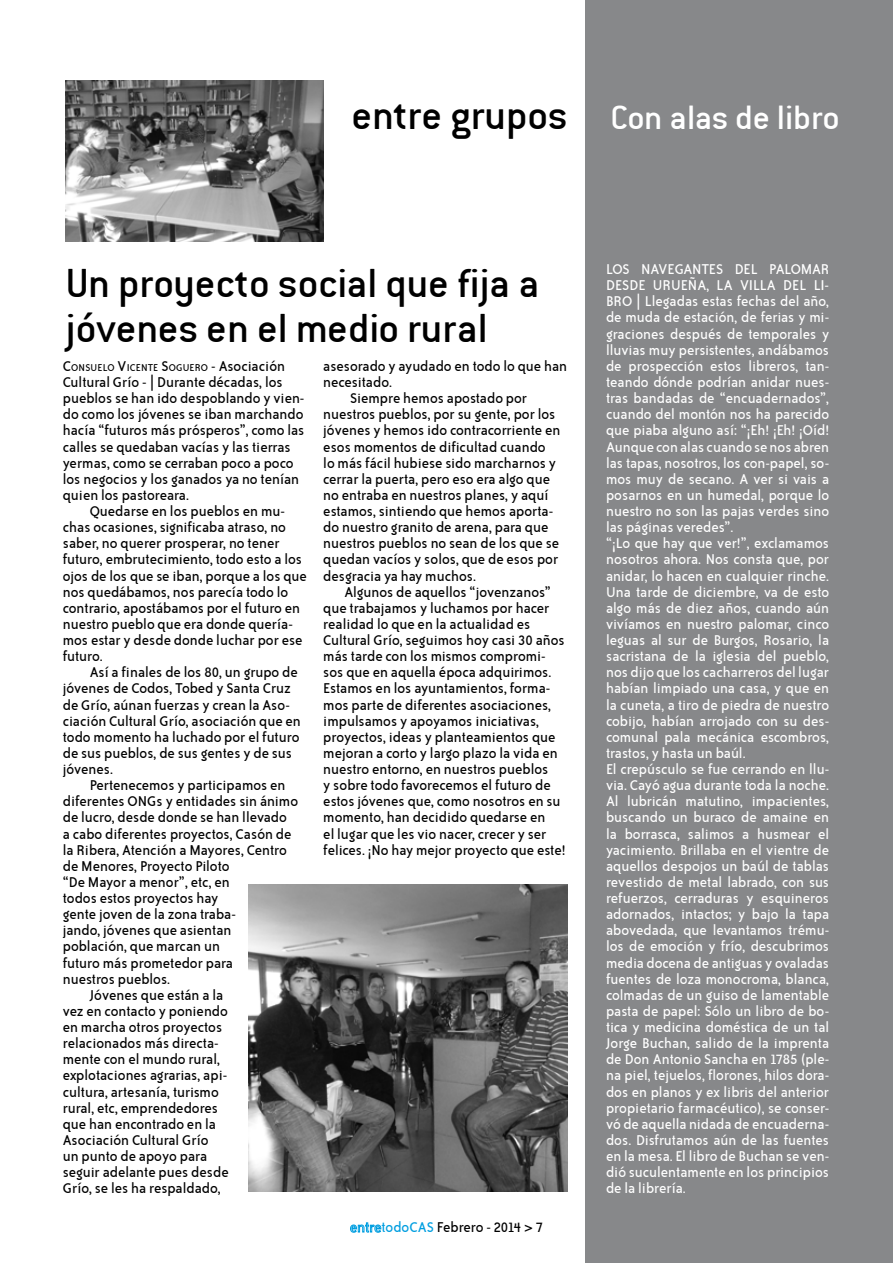
<style>
.page{position:relative;width:893px;height:1263px;background:#fff}
.page>*{position:absolute;margin:0;border:0;box-sizing:border-box;transform-origin:0 0}
.t1{font:45px/45px "Conduit ITC";color:#000}
.t2{font:37.5px "Conduit ITC";color:#fff}
.t3{font:16.2px/16.2px "Bailey Sans ITCTT Book";color:#000}
.t4{font:16.2px/16.2px "Bailey Sans ITCTT Book";color:#fff}
.t5{font:11.25px "Bailey Sans ITCTT Book";color:#000}
.s1{font-style:inherit}
.s2{font-size:11.25px}
.s3{font-size:16.2px}
.s4{color:#009ee0}
</style>
<div class="page">
<div style="left:586px;top:0;width:307px;height:1263px;background:#87888a"></div>
<svg style="left:350px;top:1222px;width:31px;height:10px"></svg>
<img style="left:66px;top:81px;width:257px;height:161px">
<img style="left:249px;top:885px;width:319px;height:306px">
<h1 class="t1" style="left:351px;top:92px;width:218px">entre grupos</h1>
<h2 class="t2" style="left:610px;top:96px;width:231px">Con alas de libro</h2>
<h1 class="t1" style="left:66px;top:261px;width:475px">Un proyecto social que fija a jóvenes en el medio rural</h1>
<p class="t3" style="left:63px;top:358px;width:243px;text-indent:99px"><span class="s1">S</span><span class="s2">OG UERO</span> - Asociación Cultural Grío - | Durante décadas, los pueblos se han ido despoblando y vien&shy;do como los jóvenes se iban marchando hacía “futuros más prósperos”, como las calles se quedaban vacías y las tierras yermas, como se cerraban poco a poco los negocios y los ganados ya no tenían quien los pastoreara.</p>
<p class="t3" style="left:63px;top:503px;width:246px;text-indent:27px">Quedarse en los pueblos en mu&shy;chas ocasiones, significaba atraso, no saber, no querer prosperar, no tener futuro, embrutecimiento, todo esto a los ojos de los que se iban, porque a los que nos quedábamos, nos parecía todo lo contrario, apostábamos por el futuro en nuestro pueblo que era donde quería&shy;mos estar y desde donde luchar por ese futuro.</p>
<p class="t3" style="left:63px;top:665px;width:240px;text-indent:27px">Así a finales de los 80, un grupo de jóvenes de Codos, Tobed y Santa Cruz de Grío, aúnan fuerzas y crean la Aso&shy;ciación Cultural Grío, asociación que en todo momento ha luchado por el futuro de sus pueblos, de sus gentes y de sus jóvenes.</p>
<p class="t3" style="left:90px;top:777px;width:197px">Pertenecemos y participamos en</p>
<p class="t3" style="left:63px;top:794px;width:237px">diferentes ONGs y entidades sin ánimo</p>
<p class="t3" style="left:63px;top:810px;width:226px">de lucro, desde donde se han llevado</p>
<p class="t3" style="left:63px;top:826px;width:230px">a cabo diferentes proyectos, Casón de</p>
<p class="t3" style="left:63px;top:842px;width:226px">la Ribera, Atención a Mayores, Centro</p>
<p class="t3" style="left:63px;top:858px;width:168px">de Menores, Proyecto Piloto</p>
<p class="t3" style="left:63px;top:874px;width:169px">“De Mayor a menor”, etc, en</p>
<p class="t3" style="left:63px;top:890px;width:157px">todos estos proyectos hay</p>
<p class="t3" style="left:63px;top:906px;width:175px">gente joven de la zona traba-</p>
<p class="t3" style="left:63px;top:923px;width:170px">jando, jóvenes que asientan</p>
<p class="t3" style="left:63px;top:939px;width:159px">población, que marcan un</p>
<p class="t3" style="left:63px;top:955px;width:172px">futuro más prometedor para</p>
<p class="t3" style="left:63px;top:971px;width:109px">nuestros pueblos.</p>
<p class="t3" style="left:90px;top:987px;width:135px">Jóvenes que están a la</p>
<p class="t3" style="left:63px;top:1003px;width:167px">vez en contacto y poniendo</p>
<p class="t3" style="left:63px;top:1019px;width:161px">en marcha otros proyectos</p>
<p class="t3" style="left:63px;top:1035px;width:157px">relacionados más directa-</p>
<p class="t3" style="left:63px;top:1052px;width:159px">mente con el mundo rural,</p>
<p class="t3" style="left:63px;top:1068px;width:166px">explotaciones agrarias, api-</p>
<p class="t3" style="left:63px;top:1084px;width:157px">cultura, artesanía, turismo</p>
<p class="t3" style="left:63px;top:1100px;width:157px">rural, etc, emprendedores</p>
<p class="t3" style="left:63px;top:1116px;width:155px">que han encontrado en la</p>
<p class="t3" style="left:63px;top:1132px;width:147px">Asociación Cultural Grío</p>
<p class="t3" style="left:63px;top:1148px;width:146px">un punto de apoyo para</p>
<p class="t3" style="left:63px;top:1164px;width:167px">seguir adelante pues desde</p>
<p class="t3" style="left:63px;top:1181px;width:160px">Grío, se les ha respaldado,</p>
<p class="t5" style="left:63px;top:362px;width:74px"><span class="s3">C</span>ONSUELO <span class="s3">V</span>ICENTE</p>
<p class="t3" style="left:323px;top:358px;width:245px">asesorado y ayudado en todo lo que han</p>
<p class="t3" style="left:323px;top:374px;width:70px">necesitado.</p>
<p class="t3" style="left:350px;top:390px;width:178px">Siempre hemos apostado por</p>
<p class="t3" style="left:323px;top:407px;width:234px">nuestros pueblos, por su gente, por los</p>
<p class="t3" style="left:323px;top:423px;width:239px">jóvenes y hemos ido contracorriente en</p>
<p class="t3" style="left:323px;top:439px;width:224px">esos momentos de dificultad cuando</p>
<p class="t3" style="left:323px;top:455px;width:234px">lo más fácil hubiese sido marcharnos y</p>
<p class="t3" style="left:323px;top:471px;width:228px">cerrar la puerta, pero eso era algo que</p>
<p class="t3" style="left:323px;top:487px;width:227px">no entraba en nuestros planes, y aquí</p>
<p class="t3" style="left:323px;top:503px;width:231px">estamos, sintiendo que hemos aporta-</p>
<p class="t3" style="left:323px;top:519px;width:227px">do nuestro granito de arena, para que</p>
<p class="t3" style="left:323px;top:536px;width:237px">nuestros pueblos no sean de los que se</p>
<p class="t3" style="left:323px;top:552px;width:236px">quedan vacíos y solos, que de esos por</p>
<p class="t3" style="left:323px;top:568px;width:154px">desgracia ya hay muchos.</p>
<p class="t3" style="left:345px;top:584px;width:208px">Algunos de aquellos “jovenzanos”</p>
<p class="t3" style="left:323px;top:600px;width:228px">que trabajamos y luchamos por hacer</p>
<p class="t3" style="left:323px;top:616px;width:209px">realidad lo que en la actualidad es</p>
<p class="t3" style="left:323px;top:632px;width:243px">Cultural Grío, seguimos hoy casi 30 años</p>
<p class="t3" style="left:323px;top:648px;width:224px">más tarde con los mismos compromi-</p>
<p class="t3" style="left:323px;top:665px;width:230px">sos que en aquella época adquirimos.</p>
<p class="t3" style="left:323px;top:681px;width:229px">Estamos en los ayuntamientos, forma-</p>
<p class="t3" style="left:323px;top:697px;width:229px">mos parte de diferentes asociaciones,</p>
<p class="t3" style="left:323px;top:713px;width:217px">impulsamos y apoyamos iniciativas,</p>
<p class="t3" style="left:323px;top:729px;width:234px">proyectos, ideas y planteamientos que</p>
<p class="t3" style="left:323px;top:745px;width:236px">mejoran a corto y largo plazo la vida en</p>
<p class="t3" style="left:323px;top:761px;width:227px">nuestro entorno, en nuestros pueblos</p>
<p class="t3" style="left:323px;top:777px;width:229px">y sobre todo favorecemos el futuro de</p>
<p class="t3" style="left:323px;top:794px;width:239px">estos jóvenes que, como nosotros en su</p>
<p class="t3" style="left:323px;top:810px;width:224px">momento, han decidido quedarse en</p>
<p class="t3" style="left:323px;top:826px;width:225px">el lugar que les vio nacer, crecer y ser</p>
<p class="t3" style="left:323px;top:842px;width:244px">felices. ¡No hay mejor proyecto que este!</p>
<p class="t3" style="left:381px;top:1219px;width:163px"><span class="s4">todoCAS</span> Febrero - 2014 &gt; 7</p>
<p class="t4" style="left:606px;top:261px;width:225px">LOS NAVEGANTES DEL PALOMAR DESDE URUEÑA, LA VILLA DEL LI-BRO | Llegadas estas fechas del año, de muda de estación, de ferias y mi&shy;graciones después de temporales y lluvias muy persistentes, andábamos de prospección estos libreros, tan&shy;teando dónde podrían anidar nues&shy;tras bandadas de “encuadernados”, cuando del montón nos ha parecido que piaba alguno así: “¡Eh! ¡Eh! ¡Oíd!<br>Aunque con alas cuando se nos abren las tapas, nosotros, los con-papel, so&shy;mos muy de secano. A ver si vais a posarnos en un humedal, porque lo nuestro no son las pajas verdes sino las páginas veredes”.<br>“¡Lo que hay que ver!”, exclamamos nosotros ahora. Nos consta que, por anidar, lo hacen en cualquier rinche.<br>Una tarde de diciembre, va de esto algo más de diez años, cuando aún vivíamos en nuestro palomar, cinco leguas al sur de Burgos, Rosario, la sacristana de la iglesia del pueblo, nos dijo que los cacharreros del lugar habían limpiado una casa, y que en la cuneta, a tiro de piedra de nuestro cobijo, habían arrojado con su des&shy;comunal pala mecánica escombros, trastos, y hasta un baúl.<br>El crepúsculo se fue cerrando en llu&shy;via. Cayó agua durante toda la noche.<br>Al lubricán matutino, impacientes, buscando un buraco de amaine en la borrasca, salimos a husmear el yacimiento. Brillaba en el vientre de aquellos despojos un baúl de tablas revestido de metal labrado, con sus refuerzos, cerraduras y esquineros adornados, intactos; y bajo la tapa abovedada, que levantamos trému&shy;los de emoción y frío, descubrimos media docena de antiguas y ovaladas fuentes de loza monocroma, blanca, colmadas de un guiso de lamentable pasta de papel: Sólo un libro de bo&shy;tica y medicina doméstica de un tal Jorge Buchan, salido de la imprenta de Don Antonio Sancha en 1785 (ple&shy;na piel, tejuelos, florones, hilos dora&shy;dos en planos y ex libris del anterior propietario farmacéutico), se conser&shy;vó de aquella nidada de encuaderna&shy;dos. Disfrutamos aún de las fuentes en la mesa. El libro de Buchan se ven&shy;dió suculentamente en los principios de la librería.</p>
</div>
